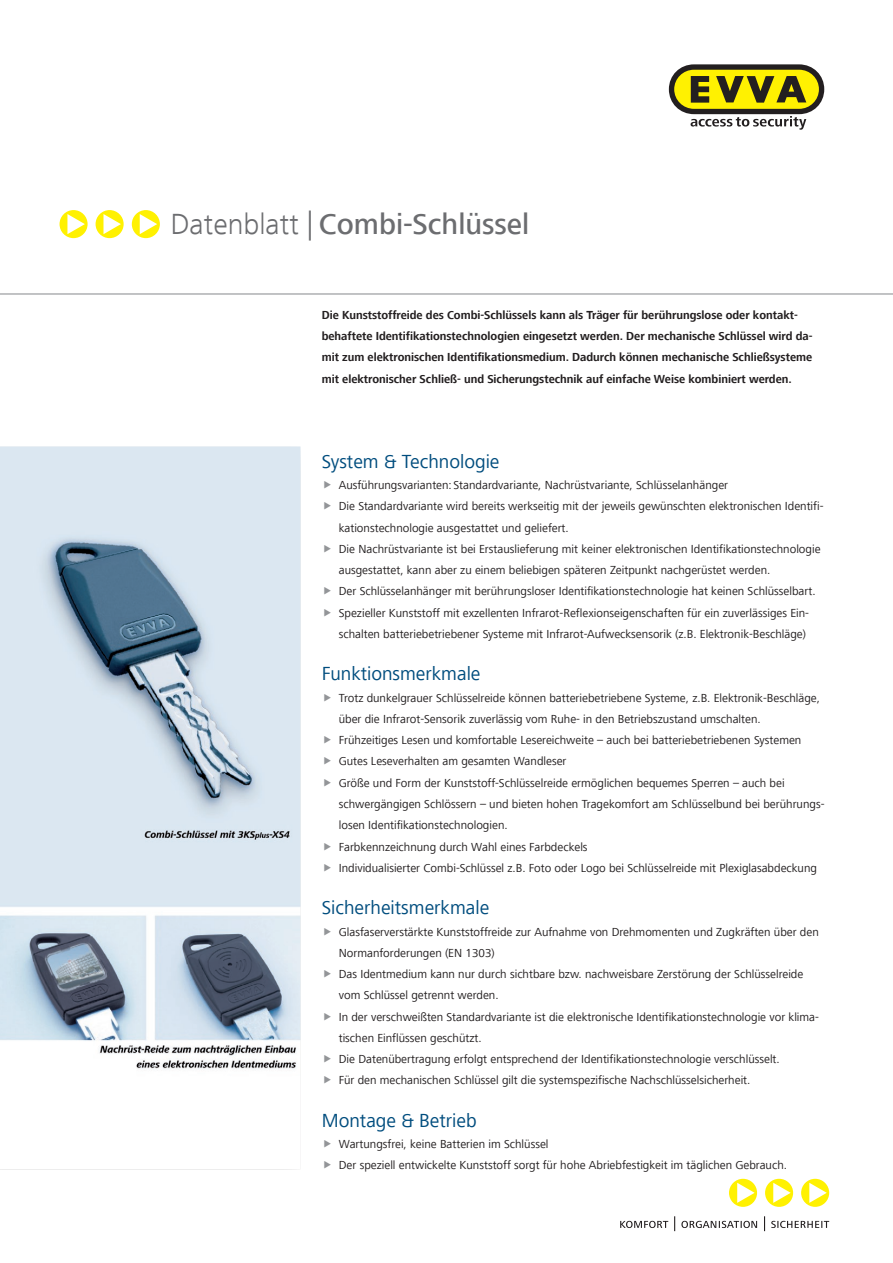
<style>
.page{position:relative;width:893px;height:1263px;background:#fff}
.page>*{position:absolute;margin:0;border:0;box-sizing:border-box;transform-origin:0 0}
.t1{font:500 30px "Frutiger Next LT";color:#6c6d70}
.t2{font:19.5px "Frutiger Next LT";color:#004d7e}
.t3{font:12px/21.3px "Frutiger Next LT";color:#231f20}
.t4{font:700 12px/21.3px "Frutiger Next LT";color:#231f20;scale:.95 1}
.s1{font-weight:300}
</style>
<div class="page">
<svg style="left:669px;top:64px;width:155px;height:66px"></svg>
<hr style="left:0;top:293px;width:893px;height:2px;background:#939598">
<svg style="left:729px;top:1179px;width:28px;height:28px"></svg>
<svg style="left:765px;top:1179px;width:28px;height:28px"></svg>
<svg style="left:801px;top:1179px;width:28px;height:28px"></svg>
<svg style="left:620px;top:1216px;width:209px;height:15px"></svg>
<img style="left:0;top:446px;width:300px;height:623px">
<svg style="left:60px;top:210px;width:28px;height:28px"></svg>
<svg style="left:96px;top:210px;width:28px;height:28px"></svg>
<svg style="left:132px;top:210px;width:28px;height:28px"></svg>
<h1 class="t1" style="left:171px;top:207px;width:360px"><span class="s1">Datenblatt |</span> Combi-Schlüssel</h1>
<p class="t4" style="left:322px;top:304px;width:518px">Die Kunststoffreide des Combi-Schlüssels kann als Träger für berührungslose oder kontakt&shy;behaftete Identifikationstechnologien eingesetzt werden. Der mechanische Schlüssel wird da&shy;mit zum elektronischen Identifikationsmedium. Dadurch können mechanische Schließsysteme mit elektronischer Schließ- und Sicherungstechnik auf einfache Weise kombiniert werden.</p>
<h2 class="t2" style="left:322px;top:450px;width:179px">System &amp; Technologie</h2>
<p class="t3" style="left:339px;top:474px;width:486px">Ausführungsvarianten: Standardvariante, Nachrüstvariante, Schlüsselanhänger<br>Die Standardvariante wird bereits werkseitig mit der jeweils gewünschten elektronischen Identifi&shy;kationstechnologie ausgestattet und geliefert.<br>Die Nachrüstvariante ist bei Erstauslieferung mit keiner elektronischen Identifikationstechnologie ausgestattet, kann aber zu einem beliebigen späteren Zeitpunkt nachgerüstet werden.<br>Der Schlüsselanhänger mit berührungsloser Identifikationstechnologie hat keinen Schlüsselbart.<br>Spezieller Kunststoff mit exzellenten Infrarot-Reflexionseigenschaften für ein zuverlässiges Ein&shy;schalten batteriebetriebener Systeme mit Infrarot-Aufwecksensorik (z.B. Elektronik-Beschläge)</p>
<h2 class="t2" style="left:322px;top:663px;width:160px">Funktionsmerkmale</h2>
<p class="t3" style="left:339px;top:687px;width:487px">Trotz dunkelgrauer Schlüsselreide können batteriebetriebene Systeme, z.B. Elektronik-Beschläge, über die Infrarot-Sensorik zuverlässig vom Ruhe- in den Betriebszustand umschalten.<br>Frühzeitiges Lesen und komfortable Lesereichweite – auch bei batteriebetriebenen Systemen Gutes Leseverhalten am gesamten Wandleser<br>Größe und Form der Kunststoff-Schlüsselreide ermöglichen bequemes Sperren – auch bei schwergängigen Schlössern – und bieten hohen Tragekomfort am Schlüsselbund bei berührungs&shy;losen Identifikationstechnologien.<br>Farbkennzeichnung durch Wahl eines Farbdeckels<br>Individualisierter Combi-Schlüssel z.B. Foto oder Logo bei Schlüsselreide mit Plexiglasabdeckung</p>
<h2 class="t2" style="left:322px;top:897px;width:169px">Sicherheitsmerkmale</h2>
<p class="t3" style="left:339px;top:921px;width:482px">Glasfaserverstärkte Kunststoffreide zur Aufnahme von Drehmomenten und Zugkräften über den Normanforderungen (EN 1303)<br>Das Identmedium kann nur durch sichtbare bzw. nachweisbare Zerstörung der Schlüsselreide vom Schlüssel getrennt werden.<br>In der verschweißten Standardvariante ist die elektronische Identifikationstechnologie vor klima&shy;tischen Einflüssen geschützt.<br>Die Datenübertragung erfolgt entsprechend der Identifikationstechnologie verschlüsselt.<br>Für den mechanischen Schlüssel gilt die systemspezifische Nachschlüsselsicherheit.</p>
<h2 class="t2" style="left:322px;top:1109px;width:156px">Montage &amp; Betrieb</h2>
<p class="t3" style="left:339px;top:1133px;width:450px">Wartungsfrei, keine Batterien im Schlüssel<br>Der speziell entwickelte Kunststoff sorgt für hohe Abriebfestigkeit im täglichen Gebrauch.</p>
</div>
